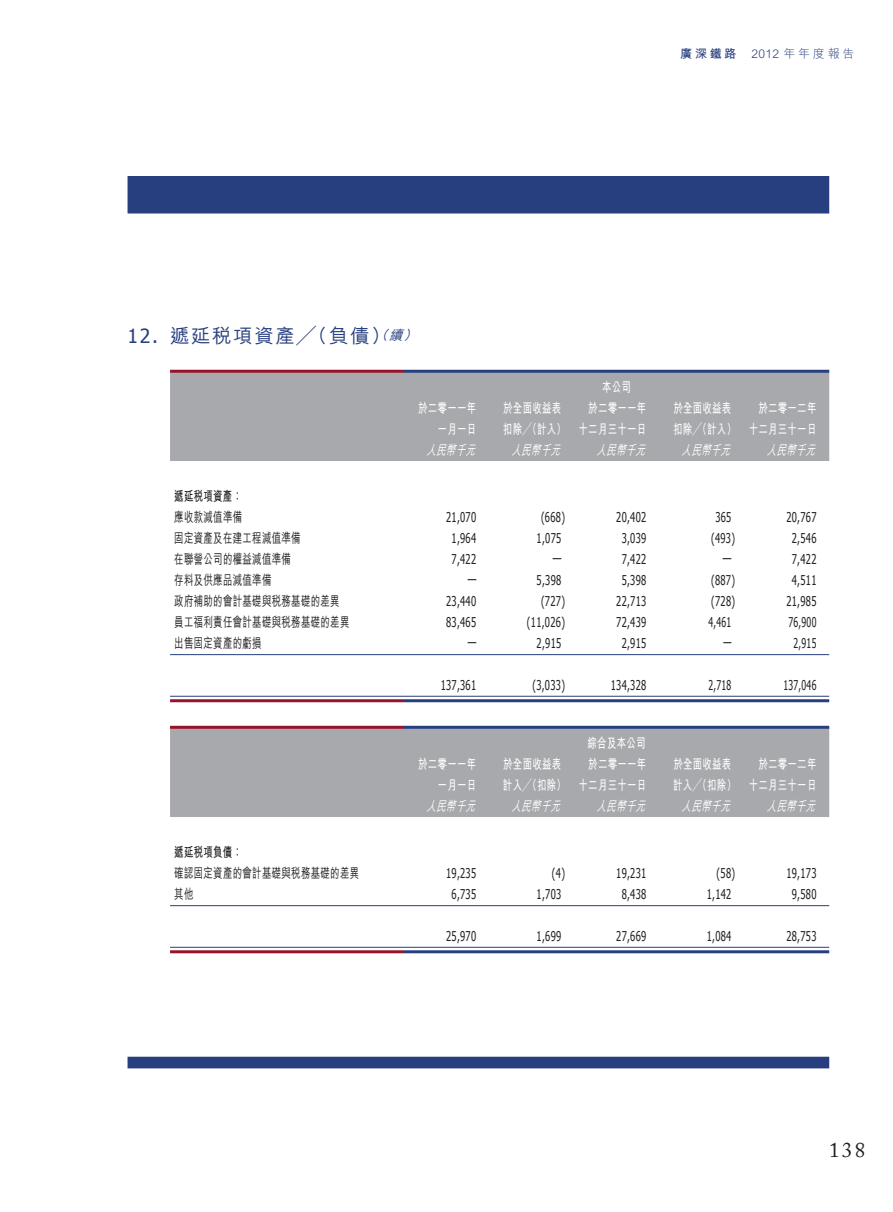
<style>
.page{position:relative;width:893px;height:1212px;background:#fff}
.page>*{position:absolute;margin:0;border:0;box-sizing:border-box;transform-origin:0 0}
.t1{font:21px "Adobe Caslon";color:#231f20}
.t2{font:19.5px "M Hei HK Medium E Ten B5 H";letter-spacing:.08em;color:#273f7f}
.t3{font:13.5px "Tahoma";letter-spacing:.03em;color:#231f20;scale:.7 1}
.t4{font:13.5px/21px "M Hei HK Bold E Ten B5 H";letter-spacing:.03em;color:#fff;text-align:right;scale:.7 1}
.t5{font:13.5px "M Hei HK Medium E Ten B5 H";letter-spacing:.03em;color:#231f20;scale:.7 1}
.t6{font:italic 13.5px "M Hei HK Medium E Ten B5 H";color:#fff;scale:.7 1}
.t7{font:13.5px "Tahoma";letter-spacing:.03em;color:#231f20;scale:.65 1}
.t8{font:13.5px "M Hei HK Bold E Ten B5 H";letter-spacing:.03em;color:#231f20;scale:.7 1}
.t9{font:12px "M Hei HK Light E Ten B5 H";letter-spacing:.23em;color:#273f7f}
.s1{font-family:"Tahoma"}
.s2{font-style:italic;font-size:13.5px}
.s3{font-family:"M Hei HK Bold E Ten B5 H"}
</style>
<div class="page">
<div style="left:128px;top:1057px;width:701px;height:11px;background:#273f7f"></div>
<div style="left:127px;top:176px;width:702px;height:38px;background:#273f7f"></div>
<div style="left:170px;top:373px;width:659px;height:88px;background:#a8a9ad"></div>
<hr style="left:404px;top:696px;width:425px;height:1px;background:#273f7f">
<hr style="left:404px;top:699px;width:425px;height:3px;background:#273f7f">
<hr style="left:404px;top:370px;width:425px;height:3px;background:#273f7f">
<hr style="left:170px;top:370px;width:234px;height:3px;background:#96132a">
<hr style="left:170px;top:699px;width:234px;height:3px;background:#96132a">
<hr style="left:170px;top:696px;width:234px;height:1px;background:#273f7f">
<hr style="left:170px;top:654px;width:659px;height:1px;background:#273f7f">
<div style="left:170px;top:729px;width:659px;height:88px;background:#a8a9ad"></div>
<hr style="left:404px;top:947px;width:425px;height:1px;background:#273f7f">
<hr style="left:404px;top:950px;width:425px;height:3px;background:#273f7f">
<hr style="left:404px;top:726px;width:425px;height:3px;background:#273f7f">
<hr style="left:170px;top:950px;width:234px;height:3px;background:#96132a">
<hr style="left:170px;top:947px;width:234px;height:1px;background:#273f7f">
<hr style="left:170px;top:726px;width:234px;height:3px;background:#96132a">
<hr style="left:170px;top:905px;width:659px;height:1px;background:#273f7f">
<h2 class="t2" style="left:128px;top:328px;width:294px"><span class="s1">12.</span> 遞延稅項資產╱（負債）<span class="s2">（續）</span></h2>
<p class="t9" style="left:680px;top:49px;width:176px"><span class="s3">廣深鐵路　</span>2012 年年度報告</p>
<p class="t4" style="left:602px;top:378px;width:43px">本公司</p>
<p class="t4" style="left:418px;top:399px;width:84px">於二零一一年一月一日</p>
<p class="t4" style="left:503px;top:399px;width:92px;text-align:left">於全面收益表扣除╱（計入）</p>
<p class="t4" style="left:578px;top:399px;width:98px">於二零一一年十二月三十一日</p>
<p class="t4" style="left:673px;top:399px;width:92px;text-align:left">於全面收益表扣除╱（計入）</p>
<p class="t4" style="left:749px;top:399px;width:98px">於二零一二年十二月三十一日</p>
<p class="t6" style="left:426px;top:445px;width:76px">人民幣千元</p>
<p class="t6" style="left:511px;top:445px;width:76px">人民幣千元</p>
<p class="t6" style="left:596px;top:445px;width:76px">人民幣千元</p>
<p class="t6" style="left:681px;top:445px;width:76px">人民幣千元</p>
<p class="t6" style="left:767px;top:445px;width:76px">人民幣千元</p>
<p class="t8" style="left:174px;top:491px;width:98px">遞延稅項資產：</p>
<p class="t5" style="left:174px;top:512px;width:99px">應收款減值準備</p>
<p class="t3" style="left:446px;top:509px;width:45px">21,070</p>
<p class="t3" style="left:541px;top:509px;width:36px">(668)</p>
<p class="t3" style="left:616px;top:509px;width:45px">20,402</p>
<p class="t3" style="left:715px;top:509px;width:24px">365</p>
<p class="t3" style="left:786px;top:509px;width:45px">20,767</p>
<p class="t5" style="left:174px;top:533px;width:182px">固定資產及在建工程減值準備</p>
<p class="t3" style="left:452px;top:530px;width:37px">1,964</p>
<p class="t3" style="left:537px;top:530px;width:37px">1,075</p>
<p class="t3" style="left:622px;top:530px;width:37px">3,039</p>
<p class="t3" style="left:711px;top:530px;width:36px">(493)</p>
<p class="t3" style="left:792px;top:530px;width:37px">2,546</p>
<p class="t5" style="left:174px;top:554px;width:168px">在聯營公司的權益減值準備</p>
<p class="t3" style="left:452px;top:551px;width:37px">7,422</p>
<p class="t3" style="left:553px;top:549px;width:14px">—</p>
<p class="t3" style="left:622px;top:551px;width:37px">7,422</p>
<p class="t3" style="left:723px;top:549px;width:14px">—</p>
<p class="t3" style="left:792px;top:551px;width:37px">7,422</p>
<p class="t5" style="left:174px;top:575px;width:140px">存料及供應品減值準備</p>
<p class="t3" style="left:468px;top:570px;width:14px">—</p>
<p class="t3" style="left:537px;top:572px;width:37px">5,398</p>
<p class="t3" style="left:622px;top:572px;width:37px">5,398</p>
<p class="t3" style="left:711px;top:572px;width:36px">(887)</p>
<p class="t3" style="left:792px;top:572px;width:37px">4,511</p>
<p class="t5" style="left:174px;top:596px;width:238px">政府補助的會計基礎與稅務基礎的差異</p>
<p class="t3" style="left:446px;top:593px;width:45px">23,440</p>
<p class="t3" style="left:541px;top:593px;width:36px">(727)</p>
<p class="t3" style="left:616px;top:593px;width:45px">22,713</p>
<p class="t3" style="left:711px;top:593px;width:36px">(728)</p>
<p class="t3" style="left:786px;top:593px;width:45px">21,985</p>
<p class="t5" style="left:174px;top:617px;width:252px">員工福利責任會計基礎與稅務基礎的差異</p>
<p class="t3" style="left:446px;top:614px;width:45px">83,465</p>
<p class="t3" style="left:527px;top:614px;width:56px">(11,026)</p>
<p class="t3" style="left:616px;top:614px;width:45px">72,439</p>
<p class="t7" style="left:708px;top:614px;width:37px">4,461</p>
<p class="t7" style="left:788px;top:614px;width:45px">76,900</p>
<p class="t5" style="left:174px;top:638px;width:126px">出售固定資產的虧損</p>
<p class="t3" style="left:468px;top:633px;width:14px">—</p>
<p class="t3" style="left:537px;top:635px;width:37px">2,915</p>
<p class="t3" style="left:622px;top:635px;width:37px">2,915</p>
<p class="t7" style="left:723px;top:633px;width:14px">—</p>
<p class="t7" style="left:793px;top:635px;width:37px">2,915</p>
<p class="t3" style="left:441px;top:677px;width:52px">137,361</p>
<p class="t3" style="left:532px;top:677px;width:48px">(3,033)</p>
<p class="t3" style="left:611px;top:677px;width:52px">134,328</p>
<p class="t7" style="left:708px;top:677px;width:37px">2,718</p>
<p class="t7" style="left:783px;top:677px;width:52px">137,046</p>
<p class="t4" style="left:587px;top:734px;width:84px">綜合及本公司</p>
<p class="t4" style="left:418px;top:755px;width:84px">於二零一一年一月一日</p>
<p class="t4" style="left:503px;top:755px;width:92px;text-align:left">於全面收益表計入╱（扣除）</p>
<p class="t4" style="left:578px;top:755px;width:98px">於二零一一年十二月三十一日</p>
<p class="t4" style="left:673px;top:755px;width:92px;text-align:left">於全面收益表計入╱（扣除）</p>
<p class="t4" style="left:749px;top:755px;width:98px">於二零一二年十二月三十一日</p>
<p class="t6" style="left:426px;top:801px;width:76px">人民幣千元</p>
<p class="t6" style="left:511px;top:801px;width:76px">人民幣千元</p>
<p class="t6" style="left:596px;top:801px;width:76px">人民幣千元</p>
<p class="t6" style="left:681px;top:801px;width:76px">人民幣千元</p>
<p class="t6" style="left:767px;top:801px;width:76px">人民幣千元</p>
<p class="t8" style="left:174px;top:847px;width:98px">遞延稅項負債：</p>
<p class="t5" style="left:174px;top:868px;width:266px">確認固定資產的會計基礎與稅務基礎的差異</p>
<p class="t3" style="left:446px;top:865px;width:45px">19,235</p>
<p class="t3" style="left:552px;top:865px;width:20px">(4)</p>
<p class="t3" style="left:616px;top:865px;width:45px">19,231</p>
<p class="t3" style="left:717px;top:865px;width:28px">(58)</p>
<p class="t3" style="left:786px;top:865px;width:45px">19,173</p>
<p class="t5" style="left:174px;top:889px;width:29px">其他</p>
<p class="t3" style="left:452px;top:886px;width:37px">6,735</p>
<p class="t3" style="left:537px;top:886px;width:37px">1,703</p>
<p class="t3" style="left:622px;top:886px;width:37px">8,438</p>
<p class="t3" style="left:707px;top:886px;width:37px">1,142</p>
<p class="t3" style="left:792px;top:886px;width:37px">9,580</p>
<p class="t3" style="left:446px;top:928px;width:45px">25,970</p>
<p class="t3" style="left:537px;top:928px;width:37px">1,699</p>
<p class="t3" style="left:616px;top:928px;width:45px">27,669</p>
<p class="t3" style="left:707px;top:928px;width:37px">1,084</p>
<p class="t3" style="left:786px;top:928px;width:45px">28,753</p>
<h1 class="t1" style="left:829px;top:1141px;width:37px">138</h1>
</div>
